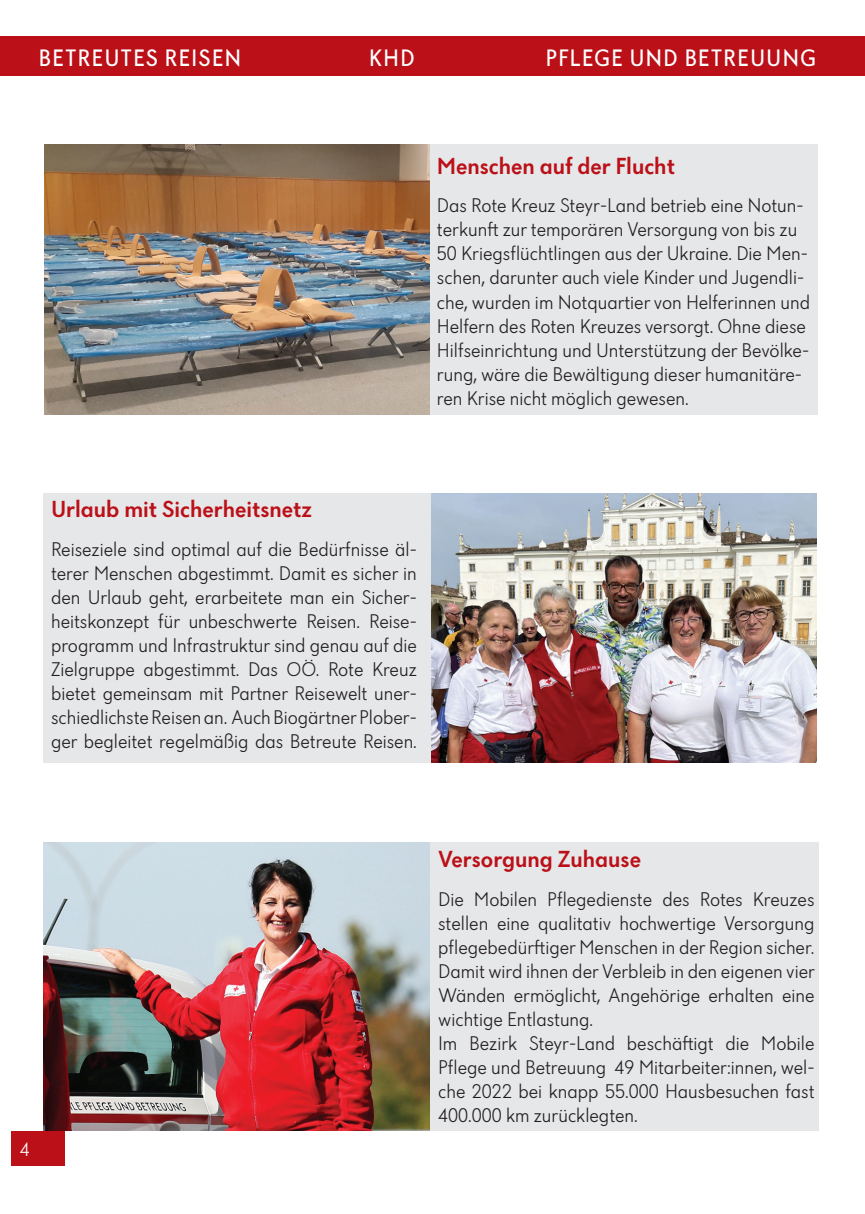
<style>
.page{position:relative;width:865px;height:1214px;background:#fff}
.page>*{position:absolute;margin:0;border:0;box-sizing:border-box;transform-origin:0 0}
.t1{font:500 24px "Dunant";color:#bb1018}
.t2{font:24px "Dunant";letter-spacing:.035em;color:#fff}
.t3{font:300 20px/24px "Dunant";color:#231f20}
.t4{font:300 20px "Dunant";color:#fff}
</style>
<div class="page">
<div style="left:426px;top:842px;width:392px;height:288px;background:#e6e7e9"></div>
<div style="left:11px;top:1130px;width:54px;height:34px;background:#bb1018"></div>
<div style="left:0;top:36px;width:865px;height:40px;background:#bb1018"></div>
<div style="left:429px;top:145px;width:389px;height:270px;background:#e6e7e9"></div>
<img style="left:43px;top:842px;width:387px;height:288px">
<div style="left:43px;top:493px;width:388px;height:269px;background:#e6e7e9"></div>
<img style="left:431px;top:493px;width:385px;height:269px">
<img style="left:45px;top:145px;width:385px;height:269px">
<p class="t2" style="left:39px;top:45px;width:204px">BETREUTES REISEN</p>
<p class="t2" style="left:369px;top:45px;width:47px">KHD</p>
<p class="t2" style="left:545px;top:45px;width:272px">PFLEGE UND BETREUUNG</p>
<p class="t1" style="left:437px;top:152px;width:239px">Menschen auf der Flucht</p>
<p class="t3" style="left:437px;top:194px;width:374px">Das Rote Kreuz Steyr-Land betrieb eine Notun&shy;terkunft zur temporären Versorgung von bis zu 50 Kriegsflüchtlingen aus der Ukraine. Die Men&shy;schen, darunter auch viele Kinder und Jugendli&shy;che, wurden im Notquartier von Helferinnen und Helfern des Roten Kreuzes versorgt. Ohne diese Hilfseinrichtung und Unterstützung der Bevölke&shy;rung, wäre die Bewältigung dieser humanitäre&shy;ren Krise nicht möglich gewesen.</p>
<p class="t1" style="left:51px;top:495px;width:262px">Urlaub mit Sicherheitsnetz</p>
<p class="t3" style="left:51px;top:537px;width:367px;text-align:justify">Reiseziele sind optimal auf die Bedürfnisse äl&shy;terer Menschen abgestimmt. Damit es sicher in den Urlaub geht, erarbeitete man ein Sicher&shy;heitskonzept für unbeschwerte Reisen. Reise&shy;programm und Infrastruktur sind genau auf die Zielgruppe abgestimmt. Das OÖ. Rote Kreuz bietet gemeinsam mit Partner Reisewelt uner&shy;schiedlichste Reisen an. Auch Biogärtner Plober&shy;ger begleitet regelmäßig das Betreute Reisen.</p>
<p class="t4" style="left:20px;top:1138px;width:11px">4</p>
<p class="t1" style="left:438px;top:845px;width:204px">Versorgung Zuhause</p>
<p class="t3" style="left:438px;top:887px;width:378px">Die Mobilen Pflegedienste des Rotes Kreuzes stellen eine qualitativ hochwertige Versorgung pflegebedürftiger Menschen in der Region sicher.<br>Damit wird ihnen der Verbleib in den eigenen vier Wänden ermöglicht, Angehörige erhalten eine wichtige Entlastung.<br>Im Bezirk Steyr-Land beschäftigt die Mobile Pflege und Betreuung 49 Mitarbeiter:innen, wel&shy;che 2022 bei knapp 55.000 Hausbesuchen fast 400.000 km zurücklegten.</p>
</div>
